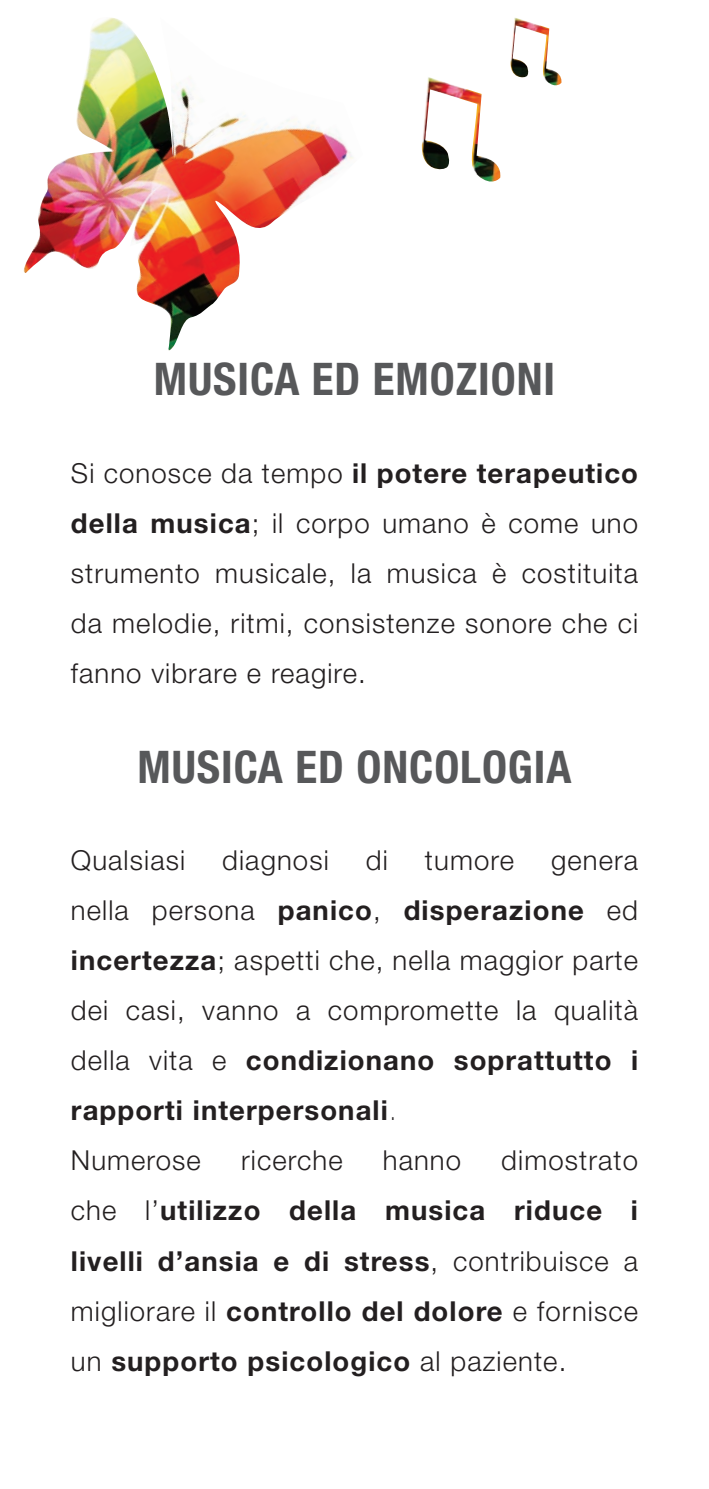
<style>
.page{position:relative;width:709px;height:1489px;background:#fff}
.page>*{position:absolute;margin:0;border:0;box-sizing:border-box;transform-origin:0 0}
.t1{font:700 condensed 45px "Helvetica Neue";letter-spacing:.02em;color:#57585a}
.t2{font:300 27.5px/50px "Helvetica Neue";letter-spacing:.04em;color:#231f20;text-align:justify}
.t3{font:700 27.5px/50px "Helvetica Neue";letter-spacing:.04em;color:#231f20;text-align:justify}
.s1{font-weight:700}
.s2{font-weight:100}
.s3{font-weight:300}
</style>
<div class="page">
<img style="left:23px;top:17px;width:330px;height:334px">
<img style="left:421px;top:77px;width:80px;height:105px">
<img style="left:510px;top:18px;width:52px;height:68px">
<h1 class="t1" style="left:154px;top:352px;width:402px">MUSICA ED EMOZIONI</h1>
<p class="t2" style="left:71px;top:447px;width:568px">Si conosce da tempo <span class="s1">il potere terapeutico della musica</span>; il corpo umano è come uno strumento musicale, la musica è costituita da melodie, ritmi, consistenze sonore che ci fanno vibrare e reagire.</p>
<h1 class="t1" style="left:138px;top:739px;width:435px">MUSICA ED ONCOLOGIA</h1>
<p class="t2" style="left:71px;top:834px;width:116px">Qualsiasi</p>
<p class="t2" style="left:222px;top:834px;width:108px">diagnosi</p>
<p class="t2" style="left:366px;top:834px;width:23px">di</p>
<p class="t2" style="left:425px;top:834px;width:91px">tumore</p>
<p class="t2" style="left:71px;top:834px;width:568px;text-align:left;text-indent:480px">genera nella persona <span class="s1">panico</span>, <span class="s1">disperazione</span> ed <span class="s1">incertezza</span>; aspetti che, nella maggior parte dei casi, vanno a compromette la qualità della vita e <span class="s1">condizionano soprattutto i rapporti interpersonali</span><span class="s2">.<br></span>Numerose</p>
<p class="t3" style="left:71px;top:1134px;width:568px;text-indent:430px"><span class="s3">dimostrato che l’</span>utilizzo della musica riduce i livelli d’ansia e di stress<span class="s3">, contribuisce a migliorare il</span> controllo del dolore <span class="s3">e fornisce un</span> supporto psicologico <span class="s3">al paziente.</span></p>
<p class="t2" style="left:241px;top:1134px;width:103px">ricerche</p>
<p class="t2" style="left:383px;top:1134px;width:80px">hanno</p>
</div>
